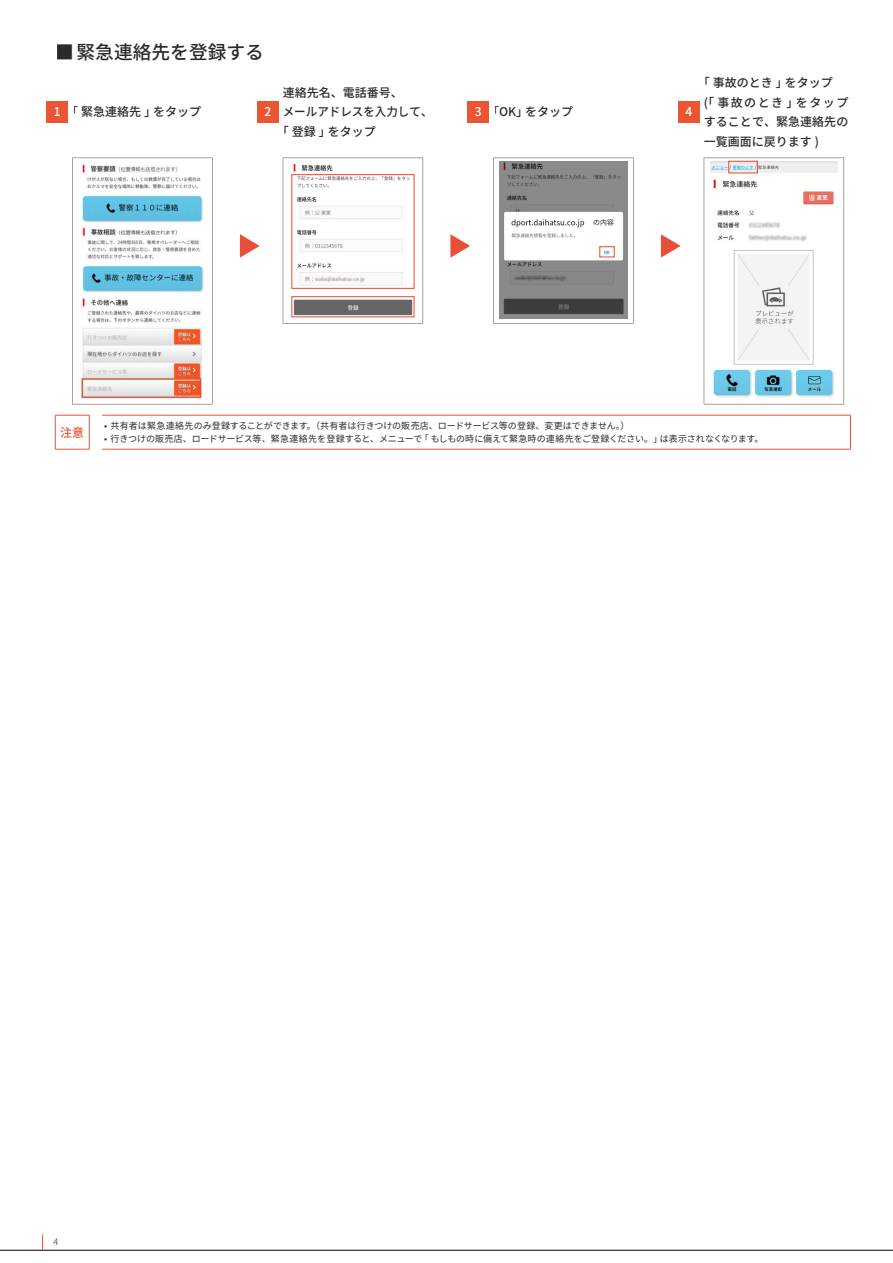
<style>
.page{position:relative;width:893px;height:1263px;background:#fff}
.page>*{position:absolute;margin:0;border:0;box-sizing:border-box;transform-origin:0 0}
.t1{font:500 18.75px "Source Han Sans";color:#2b2a29}
.t2{font:500 12px/19.5px "Source Han Sans";color:#2b2a29}
.t3{font:500 12px "Source Han Sans";color:#fff}
.t4{font:500 12px "Source Han Sans";color:#ea5532}
.t5{font:9px "Source Han Sans";letter-spacing:-.01em;color:#2b2a29}
.t6{font:300 9px "Source Han Sans";color:#2b2a29}
</style>
<div class="page">
<hr style="left:0;top:1250px;width:893px;height:1px;background:#000">
<svg style="left:42px;top:1235px;width:1px;height:15px"></svg>
<hr style="left:55px;top:415px;width:35px;height:1px;background:#ea5532">
<hr style="left:55px;top:415px;width:1px;height:34px;background:#ea5532">
<hr style="left:89px;top:415px;width:1px;height:34px;background:#ea5532">
<hr style="left:55px;top:449px;width:35px;height:1px;background:#ea5532">
<hr style="left:102px;top:415px;width:749px;height:1px;background:#ea5532">
<hr style="left:850px;top:415px;width:1px;height:34px;background:#ea5532">
<hr style="left:102px;top:449px;width:749px;height:1px;background:#ea5532">
<div style="left:47px;top:101px;width:21px;height:21px;background:#ea5532"></div>
<div style="left:257px;top:101px;width:22px;height:21px;background:#ea5532"></div>
<div style="left:468px;top:101px;width:21px;height:21px;background:#ea5532"></div>
<div style="left:678px;top:101px;width:21px;height:21px;background:#ea5532"></div>
<svg style="left:72px;top:158px;width:141px;height:246px"></svg>
<img style="left:79px;top:162px;width:127px;height:238px">
<svg style="left:240px;top:234px;width:20px;height:24px"></svg>
<svg style="left:283px;top:158px;width:140px;height:165px"></svg>
<img style="left:289px;top:162px;width:128px;height:158px">
<div style="left:291px;top:296px;width:124px;height:21px;border:1px solid #ea5532"></div>
<div style="left:291px;top:174px;width:124px;height:115px;border:1px solid #ea5532"></div>
<svg style="left:450px;top:234px;width:20px;height:24px"></svg>
<svg style="left:493px;top:158px;width:141px;height:165px"></svg>
<img style="left:500px;top:161px;width:127px;height:158px">
<div style="left:599px;top:246px;width:16px;height:11px;border:1px solid #ea5532"></div>
<svg style="left:661px;top:234px;width:20px;height:24px"></svg>
<svg style="left:704px;top:158px;width:140px;height:246px"></svg>
<img style="left:710px;top:161px;width:128px;height:240px">
<div style="left:728px;top:161px;width:30px;height:12px;border:1px solid #ea5532"></div>
<h1 class="t1" style="left:55px;top:42px;width:210px">■緊急連絡先を登録する</h1>
<h2 class="t3" style="left:54px;top:105px;width:8px">1</h2>
<h2 class="t2" style="left:72px;top:102px;width:131px">｢緊急連絡先｣をタップ</h2>
<h2 class="t3" style="left:264px;top:105px;width:8px">2</h2>
<h2 class="t2" style="left:283px;top:83px;width:151px">連絡先名、電話番号、<br>メールアドレスを入力して、｢登録｣をタップ</h2>
<h2 class="t3" style="left:475px;top:105px;width:8px">3</h2>
<h2 class="t2" style="left:493px;top:102px;width:82px">｢OK｣をタップ</h2>
<h2 class="t3" style="left:685px;top:105px;width:8px">4</h2>
<h2 class="t2" style="left:704px;top:73px;width:146px">｢事故のとき｣をタップ<br>(｢事故のとき｣をタップすることで、緊急連絡先の一覧画面に戻ります (</h2>
<h2 class="t4" style="left:60px;top:426px;width:25px">注意</h2>
<p class="t5" style="left:104px;top:420px;width:527px">• 共有者は緊急連絡先のみ登録することができます。（共有者は行きつけの販売店、ロードサービス等の登録、変更はできません (。</p>
<p class="t5" style="left:104px;top:434px;width:661px">• 行きつけの販売店、ロードサービス等、緊急連絡先を登録すると、メニューで｢もしもの時に備えて緊急時の連絡先をご登録ください。｣は表示されなくなります。</p>
<p class="t6" style="left:54px;top:1236px;width:6px">4</p>
</div>
